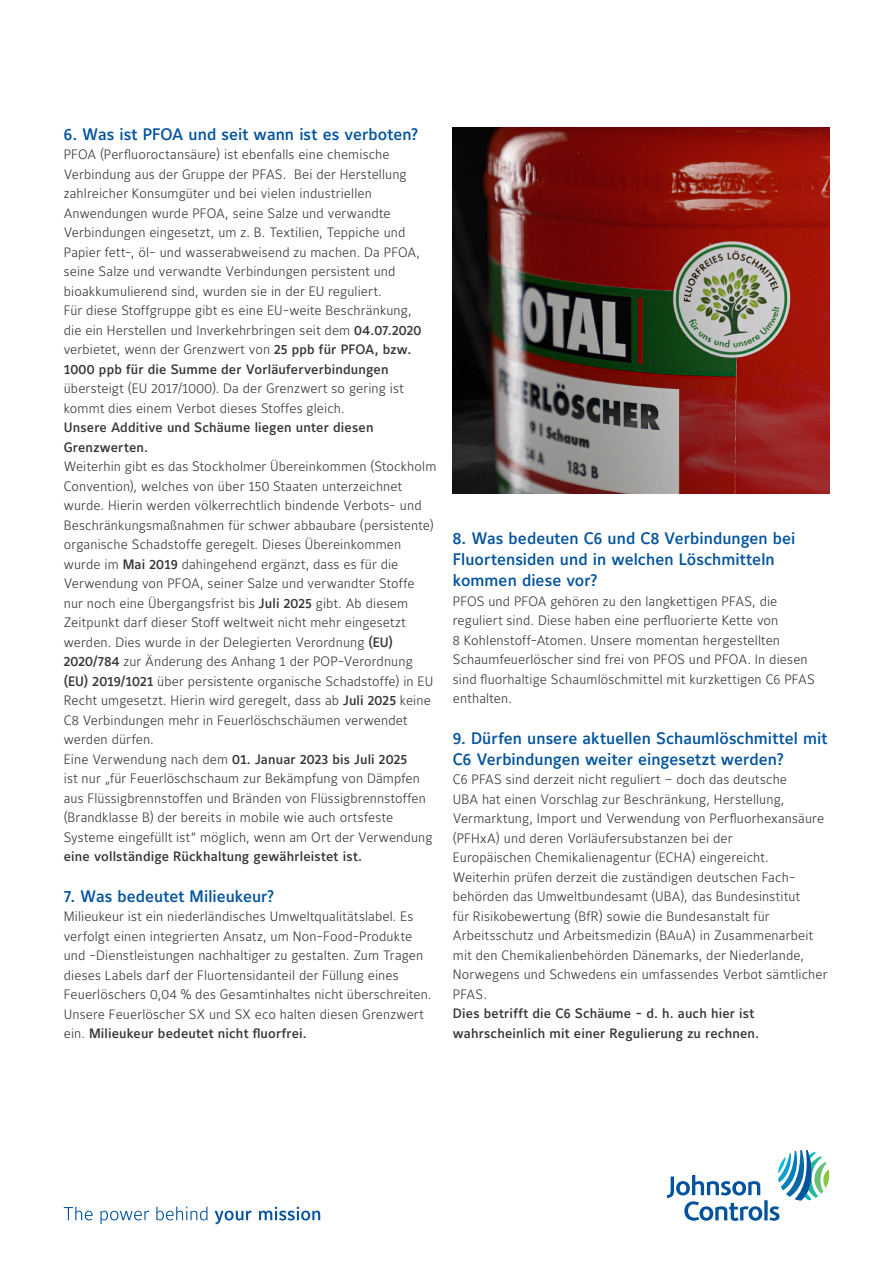
<style>
.page{position:relative;width:893px;height:1263px;background:#fff}
.page>*{position:absolute;margin:0;border:0;box-sizing:border-box;transform-origin:0 0}
.Subhead{font:500 16.5px/21px "Maurea Jci Lf ML";letter-spacing:.005em;color:#01539e}
.body_copy{font:500 16.5px "Maurea Jci Lf ML";letter-spacing:.005em;color:#01539e}
.body_copy-2{font:300 13.5px/19.5px "Maurea Jci Lf ML";letter-spacing:.01em;color:#363536}
.body_copy-3{font:500 13.5px/19.5px "Maurea Jci Lf ML";letter-spacing:.01em;color:#363536}
.s1{font-weight:500}
</style>
<div class="page">
<svg style="left:668px;top:1150px;width:161px;height:71px"></svg>
<svg style="left:64px;top:1207px;width:29px;height:13px"></svg>
<svg style="left:100px;top:1211px;width:49px;height:13px"></svg>
<svg style="left:156px;top:1207px;width:51px;height:13px"></svg>
<svg style="left:215px;top:1210px;width:37px;height:14px"></svg>
<svg style="left:259px;top:1207px;width:61px;height:13px"></svg>
<img style="left:453px;top:128px;width:376px;height:365px">
<p class="Subhead" style="left:64px;top:124px;width:356px">6. Was ist PFOA und seit wann ist es verboten?</p>
<p class="body_copy-2" style="left:64px;top:145px;width:358px">PFOA (Perfluoroctansäure) ist ebenfalls eine chemische Verbindung aus der Gruppe der PFAS. Bei der Herstellung zahlreicher Konsumgüter und bei vielen industriellen Anwendungen wurde PFOA, seine Salze und verwandte Verbindungen eingesetzt, um z. B. Textilien, Teppiche und Papier fett-, öl- und wasserabweisend zu machen. Da PFOA, seine Salze und verwandte Verbindungen persistent und bioakkumulierend sind, wurden sie in der EU reguliert.</p>
<p class="body_copy-2" style="left:64px;top:301px;width:359px">Für diese Stoffgruppe gibt es eine EU-weite Beschränkung, die ein Herstellen und Inverkehrbringen seit dem <span class="s1">04.07.2020 </span>verbietet, wenn der Grenzwert von <span class="s1">25 ppb für PFOA, bzw.<br>1000 ppb für die Summe der Vorläuferverbindungen </span>übersteigt (EU 2017/1000). Da der Grenzwert so gering ist kommt dies einem Verbot dieses Stoffes gleich.</p>
<p class="body_copy-3" style="left:64px;top:418px;width:311px">Unsere Additive und Schäume liegen unter diesen<br>Grenzwerten.</p>
<p class="body_copy-2" style="left:64px;top:457px;width:374px">Weiterhin gibt es das Stockholmer Übereinkommen (Stockholm Convention), welches von über 150 Staaten unterzeichnet wurde. Hierin werden völkerrechtlich bindende Verbots- und Beschränkungsmaßnahmen für schwer abbaubare (persistente) organische Schadstoffe geregelt. Dieses Übereinkommen wurde im <span class="s1">Mai 2019</span> dahingehend ergänzt, dass es für die Verwendung von PFOA, seiner Salze und verwandter Stoffe nur noch eine Übergangsfrist bis <span class="s1">Juli 2025</span> gibt. Ab diesem Zeitpunkt darf dieser Stoff weltweit nicht mehr eingesetzt werden. Dies wurde in der Delegierten Verordnung <span class="s1">(EU)<br>2020/784</span> zur Änderung des Anhang 1 der POP-Verordnung <span class="s1">(EU) 2019/1021</span> über persistente organische Schadstoffe) in EU Recht umgesetzt. Hierin wird geregelt, dass ab <span class="s1">Juli 2025</span> keine C8 Verbindungen mehr in Feuerlöschschäumen verwendet werden dürfen.</p>
<p class="body_copy-2" style="left:64px;top:749px;width:370px">Eine Verwendung nach dem <span class="s1">01. Januar 2023 bis Juli 2025<br></span>ist nur „für Feuerlöschschaum zur Bekämpfung von Dämpfen aus Flüssigbrennstoffen und Bränden von Flüssigbrennstoffen (Brandklasse B) der bereits in mobile wie auch ortsfeste Systeme eingefüllt ist“ möglich, wenn am Ort der Verwendung <span class="s1">eine vollständige Rückhaltung gewährleistet ist.</span></p>
<p class="body_copy" style="left:64px;top:886px;width:212px">7. Was bedeutet Milieukeur?</p>
<p class="body_copy-2" style="left:64px;top:907px;width:369px">Milieukeur ist ein niederländisches Umweltqualitätslabel. Es verfolgt einen integrierten Ansatz, um Non-Food-Produkte und -Dienstleistungen nachhaltiger zu gestalten. Zum Tragen dieses Labels darf der Fluortensidanteil der Füllung eines Feuerlöschers 0,04 % des Gesamtinhaltes nicht überschreiten.<br>Unsere Feuerlöscher SX und SX eco halten diesen Grenzwert ein. <span class="s1">Milieukeur bedeutet nicht fluorfrei.</span></p>
<p class="Subhead" style="left:453px;top:528px;width:344px">8. Was bedeuten C6 und C8 Verbindungen bei<br>Fluortensiden und in welchen Löschmitteln kommen diese vor?</p>
<p class="body_copy-2" style="left:453px;top:591px;width:363px">PFOS und PFOA gehören zu den langkettigen PFAS, die reguliert sind. Diese haben eine perfluorierte Kette von<br>8 Kohlenstoff-Atomen. Unsere momentan hergestellten Schaumfeuerlöscher sind frei von PFOS und PFOA. In diesen sind fluorhaltige Schaumlöschmittel mit kurzkettigen C6 PFAS enthalten.</p>
<p class="Subhead" style="left:453px;top:728px;width:376px">9. Dürfen unsere aktuellen Schaumlöschmittel mit<br>C6 Verbindungen weiter eingesetzt werden?</p>
<p class="body_copy-2" style="left:453px;top:769px;width:376px">C6 PFAS sind derzeit nicht reguliert – doch das deutsche<br>UBA hat einen Vorschlag zur Beschränkung, Herstellung, Vermarktung, Import und Verwendung von Perfluorhexansäure (PFHxA) und deren Vorläufersubstanzen bei der<br>Europäischen Chemikalienagentur (ECHA) eingereicht.<br>Weiterhin prüfen derzeit die zuständigen deutschen Fach&shy;behörden das Umweltbundesamt (UBA), das Bundesinstitut<br>für Risikobewertung (BfR) sowie die Bundesanstalt für Arbeitsschutz und Arbeitsmedizin (BAuA) in Zusammenarbeit mit den Chemikalienbehörden Dänemarks, der Niederlande, Norwegens und Schwedens ein umfassendes Verbot sämtlicher PFAS.</p>
<p class="body_copy-3" style="left:453px;top:1004px;width:308px">Dies betrifft die C6 Schäume - d. h. auch hier ist wahrscheinlich mit einer Regulierung zu rechnen.</p>
</div>
